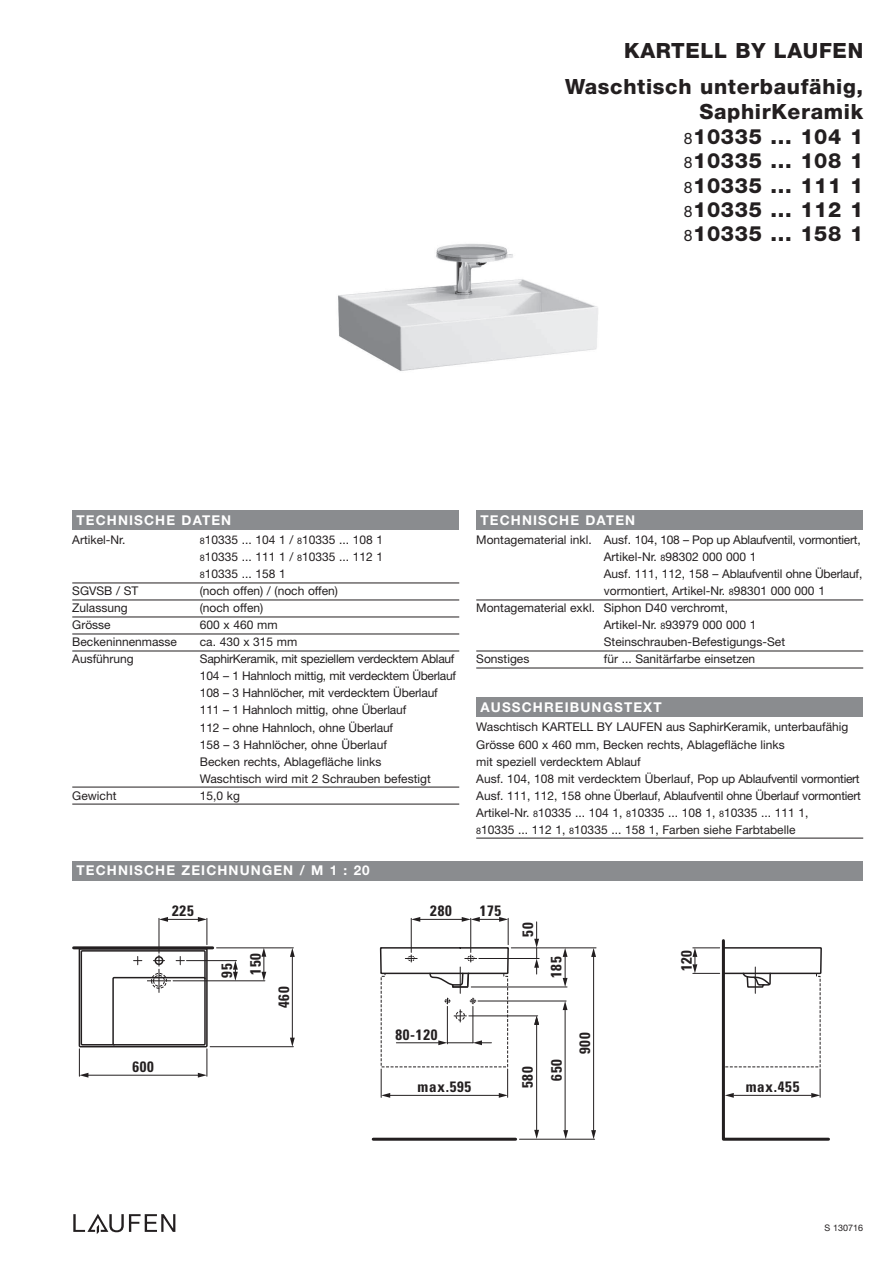
<style>
.page{position:relative;width:893px;height:1263px;background:#fff}
.page>*{position:absolute;margin:0;border:0;box-sizing:border-box;transform-origin:0 0}
.t1{font:800 21px/24.6px "Helvetica Neue";letter-spacing:.03em;color:#231f20;text-align:right}
.t2{font:700 condensed 15px/28.8px "Univers";letter-spacing:.05em;color:#231f20;text-align:center}
.t3{font:700 13.5px "Helvetica Neue";letter-spacing:.085em;color:#fff}
.t4{font:12px/17px "Helvetica Neue";color:#231f20}
.t5{font:12px "Helvetica Neue";letter-spacing:-.02em;color:#231f20}
.t6{font:9px "Helvetica Neue";color:#231f20}
.s1{font-weight:400;font-size:15.75px}
.s2{font-size:9px}
</style>
<div class="page">
<hr style="left:373px;top:1138px;width:143px;height:3px;background:#231f20">
<hr style="left:74px;top:946px;width:139px;height:3px;background:#231f20">
<svg style="left:79px;top:917px;width:129px;height:160px"></svg>
<hr style="left:167px;top:919px;width:31px;height:1px;background:#231f20">
<svg style="left:379px;top:917px;width:451px;height:224px"></svg>
<hr style="left:210px;top:1046px;width:83px;height:1px;background:#231f20">
<svg style="left:290px;top:948px;width:5px;height:9px"></svg>
<svg style="left:290px;top:1038px;width:5px;height:9px"></svg>
<hr style="left:292px;top:956px;width:1px;height:82px;background:#231f20">
<hr style="left:217px;top:947px;width:76px;height:1px;background:#231f20">
<hr style="left:173px;top:980px;width:92px;height:1px;background:#231f20">
<svg style="left:261px;top:948px;width:5px;height:33px"></svg>
<hr style="left:186px;top:960px;width:50px;height:1px;background:#231f20">
<svg style="left:233px;top:960px;width:5px;height:21px"></svg>
<div style="left:72px;top:861px;width:791px;height:19px;background:#8a8c8f"></div>
<div style="left:72px;top:510px;width:387px;height:19px;background:#8a8c8f"></div>
<svg style="left:73px;top:1214px;width:102px;height:20px"></svg>
<img style="left:338px;top:243px;width:260px;height:128px">
<hr style="left:72px;top:583px;width:387px;height:1px;background:#231f20">
<hr style="left:72px;top:600px;width:387px;height:1px;background:#231f20">
<hr style="left:72px;top:617px;width:387px;height:1px;background:#231f20">
<hr style="left:72px;top:634px;width:387px;height:1px;background:#231f20">
<hr style="left:72px;top:651px;width:387px;height:1px;background:#231f20">
<hr style="left:72px;top:787px;width:387px;height:1px;background:#231f20">
<hr style="left:72px;top:804px;width:387px;height:1px;background:#231f20">
<hr style="left:476px;top:838px;width:387px;height:1px;background:#231f20">
<hr style="left:476px;top:600px;width:387px;height:1px;background:#231f20">
<hr style="left:476px;top:651px;width:387px;height:1px;background:#231f20">
<hr style="left:476px;top:668px;width:387px;height:1px;background:#231f20">
<div style="left:476px;top:510px;width:387px;height:19px;background:#8a8c8f"></div>
<div style="left:476px;top:697px;width:387px;height:19px;background:#8a8c8f"></div>
<h1 class="t1" style="left:624px;top:40px;width:241px">KARTELL BY LAUFEN</h1>
<h1 class="t1" style="left:565px;top:76px;width:300px">Waschtisch unterbaufähig,<br>SaphirKeramik<br><span class="s1">8</span>10335 ... 104 1<br><span class="s1">8</span>10335 ... 108 1<br><span class="s1">8</span>10335 ... 111 1<br><span class="s1">8</span>10335 ... 112 1<br><span class="s1">8</span>10335 ... 158 1</h1>
<p class="t3" style="left:77px;top:515px;width:156px">TECHNISCHE DATEN</p>
<p class="t4" style="left:72px;top:533px;width:55px">Artikel-Nr.</p>
<p class="t4" style="left:200px;top:533px;width:185px;text-align:justify"><span class="s2">8</span>10335 ... 104 1 / <span class="s2">8</span>10335 ... 108 1<br><span class="s2">8</span>10335 ... 111 1 / <span class="s2">8</span>10335 ... 112 1<br><span class="s2">8</span>10335 ... 158 1</p>
<p class="t4" style="left:72px;top:584px;width:68px">SGVSB / ST</p>
<p class="t4" style="left:200px;top:584px;width:140px">(noch offen) / (noch offen)</p>
<p class="t4" style="left:72px;top:601px;width:57px">Zulassung</p>
<p class="t4" style="left:200px;top:601px;width:65px">(noch offen)</p>
<p class="t4" style="left:72px;top:618px;width:40px">Grösse</p>
<p class="t4" style="left:200px;top:618px;width:79px">600 x 460 mm</p>
<p class="t4" style="left:72px;top:635px;width:106px">Beckeninnenmasse</p>
<p class="t4" style="left:200px;top:635px;width:99px">ca. 430 x 315 mm</p>
<p class="t4" style="left:72px;top:652px;width:63px">Ausführung</p>
<p class="t4" style="left:200px;top:652px;width:258px">SaphirKeramik, mit speziellem verdecktem Ablauf 104 – 1 Hahnloch mittig, mit verdecktem Überlauf 108 – 3 Hahnlöcher, mit verdecktem Überlauf 111 – 1 Hahnloch mittig, ohne Überlauf<br>112 – ohne Hahnloch, ohne Überlauf<br>158 – 3 Hahnlöcher, ohne Überlauf<br>Becken rechts, Ablagefläche links<br>Waschtisch wird mit 2 Schrauben befestigt</p>
<p class="t4" style="left:72px;top:788px;width:46px">Gewicht</p>
<p class="t4" style="left:200px;top:788px;width:42px">15,0 kg</p>
<p class="t3" style="left:77px;top:866px;width:295px">TECHNISCHE ZEICHNUNGEN / M 1 : 20</p>
<p class="t3" style="left:480px;top:515px;width:156px">TECHNISCHE DATEN</p>
<p class="t5" style="left:476px;top:536px;width:386px">Montagematerial inkl. Ausf. 104, 108 – Pop up Ablaufventil, vormontiert,</p>
<p class="t4" style="left:604px;top:550px;width:154px">Artikel-Nr. <span class="s2">8</span>98302 000 000 1</p>
<p class="t4" style="left:604px;top:567px;width:260px">Ausf. 111, 112, 158 – Ablaufventil ohne Überlauf,</p>
<p class="t4" style="left:604px;top:584px;width:223px">vormontiert, Artikel-Nr. <span class="s2">8</span>98301 000 000 1</p>
<p class="t4" style="left:476px;top:601px;width:253px">Montagematerial exkl. Siphon D40 verchromt,</p>
<p class="t4" style="left:604px;top:618px;width:154px">Artikel-Nr. <span class="s2">8</span>93979 000 000 1</p>
<p class="t4" style="left:604px;top:635px;width:183px">Steinschrauben-Befestigungs-Set</p>
<p class="t4" style="left:476px;top:652px;width:55px">Sonstiges</p>
<p class="t4" style="left:604px;top:652px;width:153px">für ... Sanitärfarbe einsetzen</p>
<p class="t3" style="left:480px;top:702px;width:183px">AUSSCHREIBUNGSTEXT</p>
<p class="t4" style="left:476px;top:720px;width:386px">Waschtisch KARTELL BY LAUFEN aus SaphirKeramik, unterbaufähig Grösse 600 x 460 mm, Becken rechts, Ablagefläche links<br>mit speziell verdecktem Ablauf<br>Ausf. 104, 108 mit verdecktem Überlauf, Pop up Ablaufventil vormontiert Ausf. 111, 112, 158 ohne Überlauf, Ablaufventil ohne Überlauf vormontiert Artikel-Nr. <span class="s2">8</span>10335 ... 104 1, <span class="s2">8</span>10335 ... 108 1, <span class="s2">8</span>10335 ... 111 1,<br><span class="s2">8</span>10335 ... 112 1, <span class="s2">8</span>10335 ... 158 1, Farben siehe Farbtabelle</p>
<p class="t2" style="left:132px;top:1054px;width:23px">600</p>
<p class="t2" style="left:172px;top:898px;width:23px">225</p>
<p class="t2" style="left:430px;top:898px;width:23px">280</p>
<p class="t2" style="left:480px;top:898px;width:23px">175</p>
<p class="t2" style="left:214px;top:978px;width:26px;text-align:left;rotate:-90deg">95<br>150</p>
<p class="t2" style="left:271px;top:1008px;width:23px;rotate:-90deg">460</p>
<p class="t2" style="left:395px;top:1021px;width:44px">80-120</p>
<p class="t2" style="left:515px;top:937px;width:16px;rotate:-90deg">50</p>
<p class="t2" style="left:543px;top:978px;width:23px;rotate:-90deg">185</p>
<p class="t2" style="left:572px;top:1054px;width:23px;rotate:-90deg">900</p>
<p class="t2" style="left:674px;top:971px;width:23px;rotate:-90deg">120</p>
<p class="t2" style="left:515px;top:1088px;width:30px;rotate:-90deg">580<br>650</p>
<p class="t2" style="left:418px;top:1074px;width:55px">max.595</p>
<p class="t2" style="left:746px;top:1074px;width:55px">max.455</p>
<p class="t6" style="left:825px;top:1225px;width:40px">S 130716</p>
</div>
